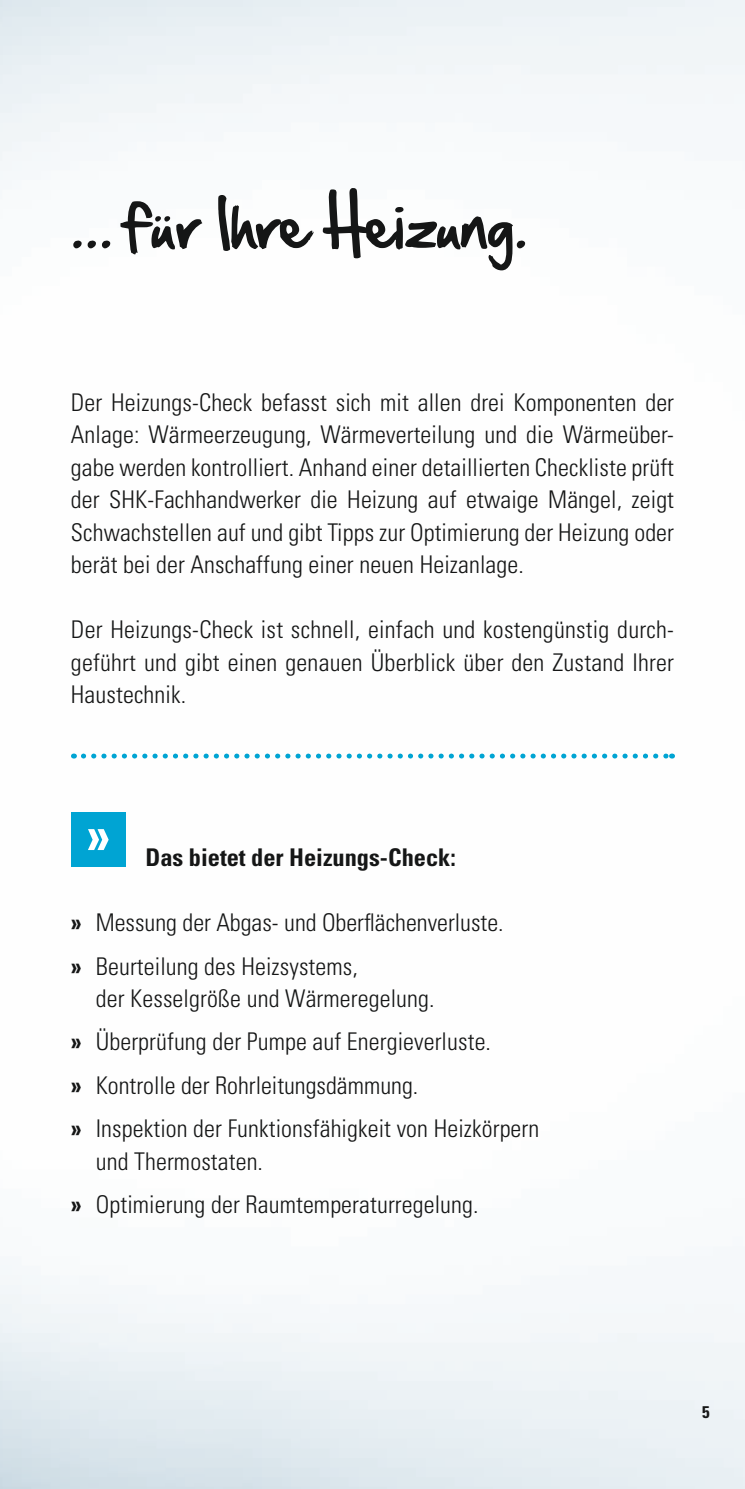
<style>
.page{position:relative;width:745px;height:1489px;background:#fff}
.page>*{position:absolute;margin:0;border:0;box-sizing:border-box;transform-origin:0 0}
.t1{font:53.75px "Hand Of Sean";letter-spacing:.01em;color:#151616}
.t2{font:300 condensed 24.5px/32.5px "Univers";letter-spacing:.005em;color:#151616}
.t3{font:700 condensed 24.5px "Univers";color:#151616}
.t4{font:700 condensed 17px "Univers";color:#151616}
.s1{font-weight:700}
</style>
<div class="page">
<img style="left:0;top:0;width:744px;height:1488px">
<svg style="left:83px;top:753px;width:589px;height:5px"></svg>
<div style="left:71px;top:812px;width:54px;height:54px;background:#00a4d3"></div>
<h1 class="t1" style="left:71px;top:177px;width:458px">... für Ihre Heizung.</h1>
<p class="t2" style="left:71px;top:386px;width:604px;text-align:justify">Der Heizungs-Check befasst sich mit allen drei Komponenten der Anlage: Wärmeerzeugung, Wärmeverteilung und die Wärmeüber&shy;gabe werden kontrolliert. Anhand einer detaillierten Checkliste prüft der SHK-Fachhandwerker die Heizung auf etwaige Mängel, zeigt Schwachstellen auf und gibt Tipps zur Optimierung der Heizung oder berät bei der Anschaffung einer neuen Heizanlage.</p>
<p class="t2" style="left:71px;top:613px;width:604px;text-align:justify">Der Heizungs-Check ist schnell, einfach und kostengünstig durch&shy;geführt und gibt einen genauen Überblick über den Zustand Ihrer Haustechnik.</p>
<p class="t3" style="left:86px;top:842px;width:371px"><sup>»</sup> Das bietet der Heizungs-Check:</p>
<p class="t2" style="left:71px;top:900px;width:434px;line-height:43.2px"><span class="s1">»</span> Messung der Abgas- und Oberflächenverluste. <span class="s1">»</span> Beurteilung des Heizsystems,</p>
<p class="t2" style="left:71px;top:976px;width:469px;line-height:43.2px;text-indent:25px">der Kesselgröße und Wärmeregelung.<br><span class="s1">»</span> Überprüfung der Pumpe auf Energieverluste.<br><span class="s1">»</span> Kontrolle der Rohrleitungsdämmung.<br><span class="s1">»</span> Inspektion der Funktionsfähigkeit von Heizkörpern</p>
<p class="t2" style="left:71px;top:1139px;width:409px;line-height:43.2px;text-indent:25px">und Thermostaten.<br><span class="s1">»</span> Optimierung der Raumtemperaturregelung.</p>
<p class="t4" style="left:701px;top:1401px;width:9px">5</p>
</div>
